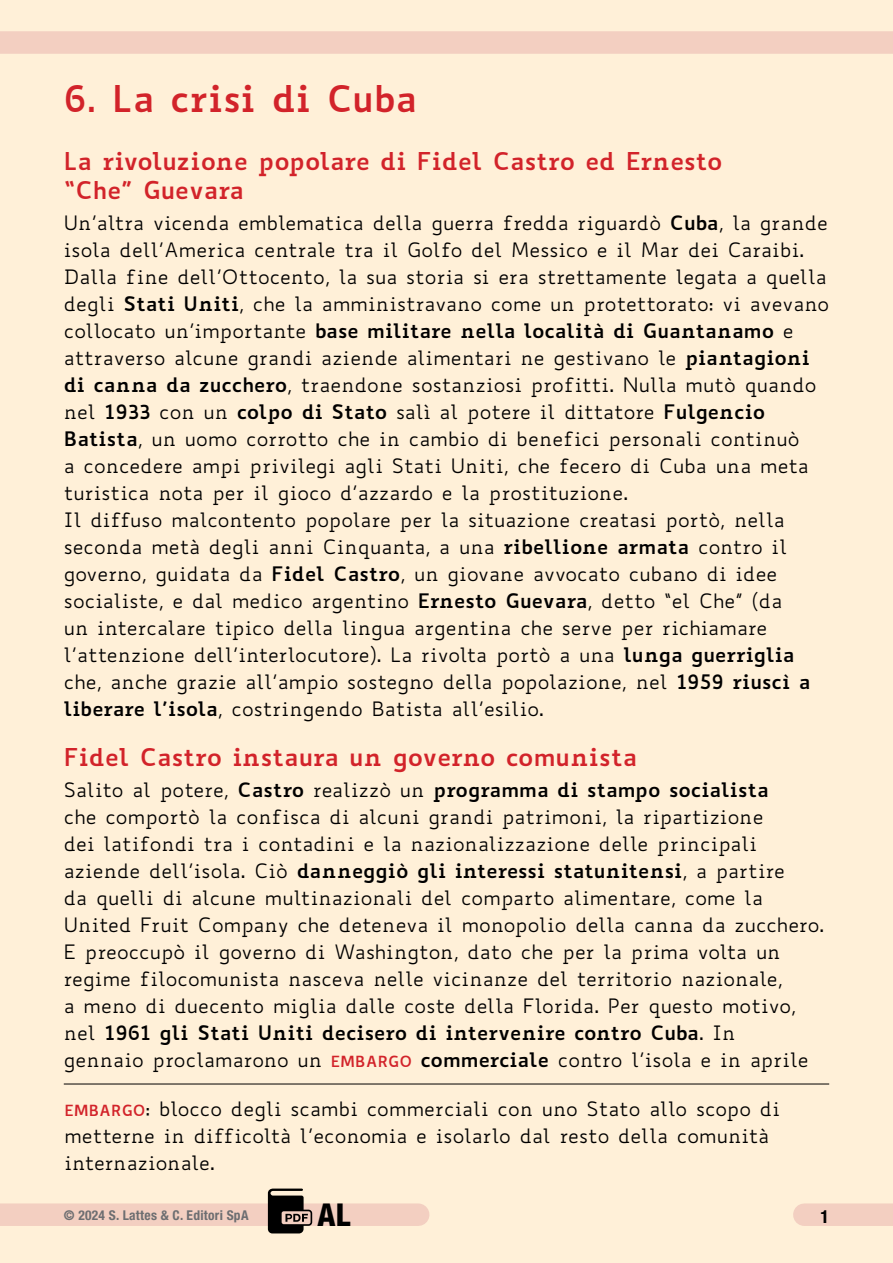
<style>
.page{position:relative;width:893px;height:1263px;background:#fff0d8}
.page>*{position:absolute;margin:0;border:0;box-sizing:border-box;transform-origin:0 0}
.t1{font:700 36px "Biancoenero";color:#d2232a}
.t2{font:800 condensed 31.5px "Helvetica Neue LT Std";color:#000}
.t3{font:700 24px/28.5px "Biancoenero";color:#d2232a}
.t4{font:19.5px/27px "Biancoenero";color:#000}
.t5{font:700 condensed 18px "Helvetica Neue LT Std";color:#000}
.t6{font:700 condensed 13.5px "Helvetica Neue LT Std";letter-spacing:.02em;color:#6d6e71}
.s1{font-weight:700}
.s2{font-weight:700;font-size:15px;color:#d2232a}
</style>
<div class="page">
<div style="left:0;top:1203px;width:418px;height:23px;background:#f3cfc1"></div>
<div style="left:0;top:31px;width:893px;height:23px;background:#f3cfc1"></div>
<hr style="left:64px;top:1084px;width:765px;height:1px;background:#000">
<div style="left:804px;top:1203px;width:89px;height:23px;background:#f3cfc1"></div>
<svg style="left:268px;top:1188px;width:44px;height:45px"></svg>
<h1 class="t1" style="left:64px;top:67px;width:355px">6. La crisi di Cuba</h1>
<p class="t3" style="left:64px;top:144px;width:660px">La rivoluzione popolare di Fidel Castro ed Ernesto “Che” Guevara</p>
<p class="t4" style="left:64px;top:209px;width:767px">Un’altra vicenda emblematica della guerra fredda riguardò <span class="s1">Cuba</span>, la grande isola dell’America centrale tra il Golfo del Messico e il Mar dei Caraibi.<br>Dalla fine dell’Ottocento, la sua storia si era strettamente legata a quella degli <span class="s1">Stati Uniti</span>, che la amministravano come un protettorato: vi avevano collocato un’importante <span class="s1">base militare nella località di Guantanamo</span> e attraverso alcune grandi aziende alimentari ne gestivano le <span class="s1">piantagioni di canna da zucchero</span>, traendone sostanziosi profitti. Nulla mutò quando nel <span class="s1">1933</span> con un <span class="s1">colpo di Stato</span> salì al potere il dittatore <span class="s1">Fulgencio Batista</span>, un uomo corrotto che in cambio di benefici personali continuò<br>a concedere ampi privilegi agli Stati Uniti, che fecero di Cuba una meta turistica nota per il gioco d’azzardo e la prostituzione.<br>Il diffuso malcontento popolare per la situazione creatasi portò, nella seconda metà degli anni Cinquanta, a una <span class="s1">ribellione armata</span> contro il governo, guidata da <span class="s1">Fidel Castro</span>, un giovane avvocato cubano di idee socialiste, e dal medico argentino <span class="s1">Ernesto Guevara</span>, detto “el Che” (da<br>un intercalare tipico della lingua argentina che serve per richiamare l’attenzione dell’interlocutore). La rivolta portò a una <span class="s1">lunga guerriglia </span>che, anche grazie all’ampio sostegno della popolazione, nel <span class="s1">1959 riuscì a liberare l’isola</span>, costringendo Batista all’esilio.</p>
<p class="t3" style="left:64px;top:740px;width:575px">Fidel Castro instaura un governo comunista</p>
<p class="t4" style="left:64px;top:776px;width:762px">Salito al potere, <span class="s1">Castro</span> realizzò un <span class="s1">programma di stampo socialista<br></span>che comportò la confisca di alcuni grandi patrimoni, la ripartizione<br>dei latifondi tra i contadini e la nazionalizzazione delle principali aziende dell’isola. Ciò <span class="s1">danneggiò gli interessi statunitensi</span>, a partire<br>da quelli di alcune multinazionali del comparto alimentare, come la United Fruit Company che deteneva il monopolio della canna da zucchero.<br>E preoccupò il governo di Washington, dato che per la prima volta un regime filocomunista nasceva nelle vicinanze del territorio nazionale,<br>a meno di duecento miglia dalle coste della Florida. Per questo motivo, nel <span class="s1">1961 gli Stati Uniti decisero di intervenire contro Cuba</span>. In<br>gennaio proclamarono un <span class="s2">EMBARGO</span> <span class="s1">commerciale</span> contro l’isola e in aprile</p>
<p class="t4" style="left:64px;top:1095px;width:717px"><span class="s2">EMBARGO</span>: blocco degli scambi commerciali con uno Stato allo scopo di metterne in difficoltà l’economia e isolarlo dal resto della comunità internazionale.</p>
<p class="t6" style="left:64px;top:1206px;width:186px">© 2024 S. Lattes &amp; C. Editori SpA</p>
<h2 class="t2" style="left:318px;top:1195px;width:34px">AL</h2>
<p class="t5" style="left:820px;top:1206px;width:10px">1</p>
</div>
